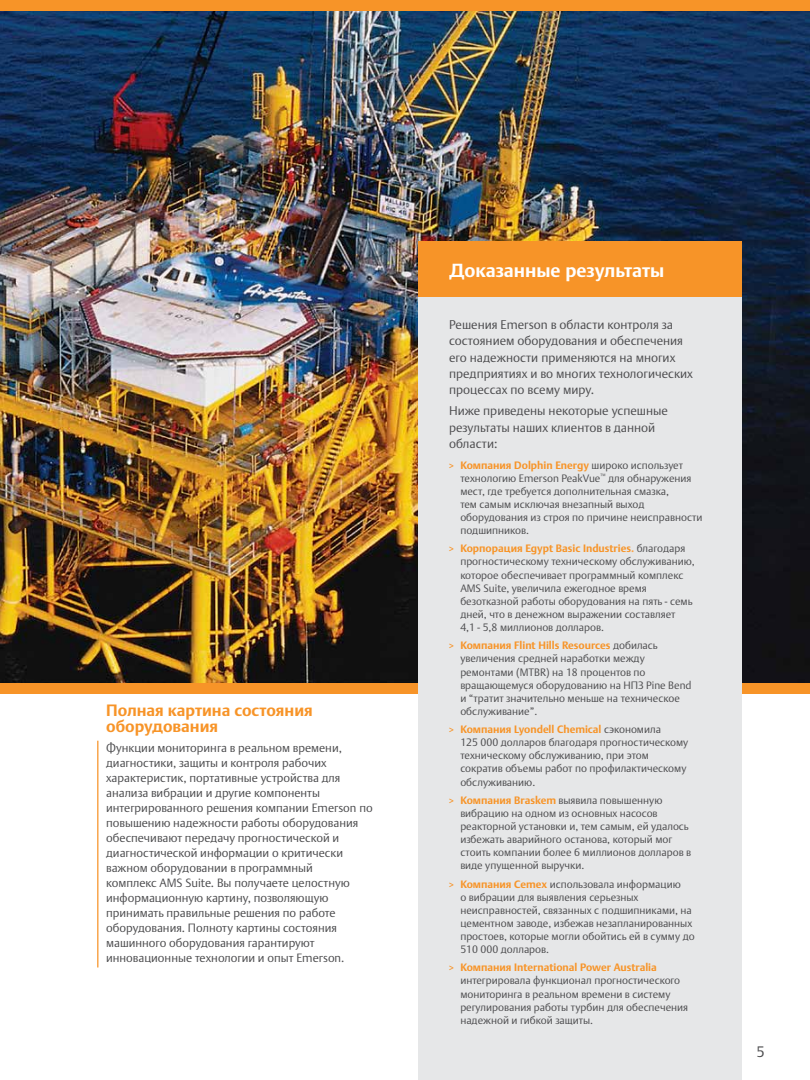
<style>
.page{position:relative;width:810px;height:1080px;background:#fff}
.page>*{position:absolute;margin:0;border:0;box-sizing:border-box;transform-origin:0 0}
.t1{font:700 18.75px "DTL Argo CT";color:#fff}
.t2{font:700 16.25px/16.9px "DTL Argo CT";color:#f79428}
.t3{font:300 15px "DTL Argo CT";color:#4d4d4f}
.t4{font:300 12.5px/16.2px "DTL Argo CT";color:#4d4d4f}
.t5{font:300 11.88px/15px "DTL Argo CT";color:#4d4d4f}
.t6{font:300 10.62px/13.1px "DTL Argo CT";color:#4d4d4f}
.t7{font:700 10.62px "DTL Argo CT";color:#f79428}
.s1{font-weight:700;color:#f79428}
.s2{font-weight:700;color:#f9a248}
</style>
<div class="page">
<div style="left:0;top:0;width:810px;height:693px;background:#f79428"></div>
<img style="left:0;top:11px;width:810px;height:671px">
<div style="left:418px;top:297px;width:324px;height:783px;background:#e6e7e8"></div>
<div style="left:418px;top:242px;width:324px;height:55px;background:#f79428"></div>
<hr style="left:97px;top:741px;width:1px;height:227px;background:#f79428">
<h2 class="t2" style="left:106px;top:701px;width:208px">Полная картина состояния оборудования</h2>
<p class="t5" style="left:106px;top:741px;width:268px">Функции мониторинга в реальном времени, диагностики, защиты и контроля рабочих характеристик, портативные устройства для анализа вибрации и другие компоненты интегрированного решения компании Emerson по повышению надежности работы оборудования обеспечивают передачу прогностической и диагностической информации о критически важном оборудовании в программный<br>комплекс AMS Suite. Вы получаете целостную информационную картину, позволяющую принимать правильные решения по работе оборудования. Полноту картины состояния машинного оборудования гарантируют инновационные технологии и опыт Emerson.</p>
<h1 class="t1" style="left:449px;top:259px;width:217px">Доказанные результаты</h1>
<p class="t4" style="left:449px;top:317px;width:245px">Решения Emerson в области контроля за состоянием оборудования и обеспечения его надежности применяются на многих предприятиях и во многих технологических процессах по всему миру.</p>
<p class="t4" style="left:449px;top:403px;width:220px">Ниже приведены некоторые успешные результаты наших клиентов в данной области:</p>
<p class="t6" style="left:460px;top:458px;width:244px"><span class="s1">Компания Dolphin Energy</span> широко использует технологию Emerson PeakVue<sup>™</sup> для обнаружения мест, где требуется дополнительная смазка,<br>тем самым исключая внезапный выход оборудования из строя по причине неисправности подшипников.</p>
<p class="t6" style="left:460px;top:542px;width:236px"><span class="s1">Корпорация Egypt Basic Industries</span><span class="s2">.</span> благодаря прогностическому техническому обслуживанию, которое обеспечивает программный комплекс AMS Suite, увеличила ежегодное время безотказной работы оборудования на пять - семь дней, что в денежном выражении составляет<br>4,1 - 5,8 миллионов долларов.</p>
<p class="t6" style="left:460px;top:639px;width:233px"><span class="s1">Компания Flint Hills Resources</span> добилась увеличения средней наработки между ремонтами (MTBR) на 18 процентов по вращающемуся оборудованию на НПЗ Pine Bend и “тратит значительно меньше на техническое обслуживание”.</p>
<p class="t6" style="left:460px;top:723px;width:229px"><span class="s1">Компания Lyondell Chemical</span> сэкономила<br>125 000 долларов благодаря прогностическому техническому обслуживанию, при этом сократив объемы работ по профилактическому обслуживанию.</p>
<p class="t6" style="left:460px;top:793px;width:232px"><span class="s1">Компания Braskem</span> выявила повышенную вибрацию на одном из основных насосов реакторной установки и, тем самым, ей удалось избежать аварийного останова, который мог стоить компании более 6 миллионов долларов в виде упущенной выручки.</p>
<p class="t6" style="left:460px;top:877px;width:236px"><span class="s1">Компания Cemex</span> использовала информацию<br>о вибрации для выявления серьезных неисправностей, связанных с подшипниками, на цементном заводе, избежав незапланированных простоев, которые могли обойтись ей в сумму до 510 000 долларов.</p>
<p class="t7" style="left:460px;top:961px;width:198px">Компания International Power Australia</p>
<p class="t6" style="left:460px;top:974px;width:229px">интегрировала функционал прогностического мониторинга в реальном времени в систему регулирования работы турбин для обеспечения надежной и гибкой защиты.</p>
<h3 class="t3" style="left:757px;top:1043px;width:10px">5</h3>
</div>
